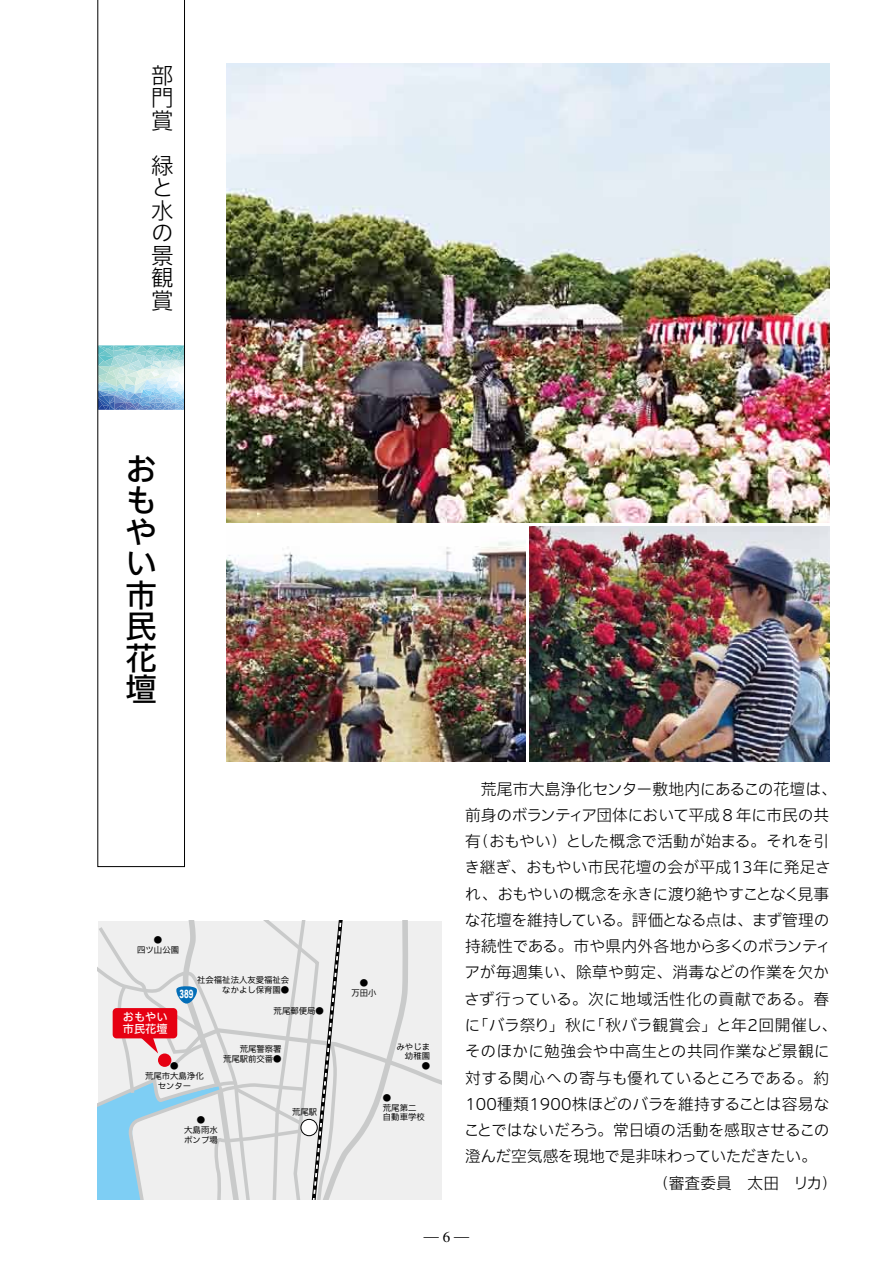
<style>
.page{position:relative;width:893px;height:1263px;background:#fff}
.page>*{position:absolute;margin:0;border:0;box-sizing:border-box;transform-origin:0 0}
.t1{font:500 31.5px/31.5px "Iwa UCDA Goth Std";color:#000;text-align:justify}
.t2{font:300 22.5px/22.5px "Iwa UCDA Goth Std";color:#000;text-align:justify}
.t3{font:300 15.75px "Iwa UCDA Goth Std";color:#000}
.t4{font:300 15.75px "Iwa UCDA Goth Std";letter-spacing:-.025em;color:#000}
.t5{font:300 15.75px "Iwa UCDA Goth Std";letter-spacing:.02em;color:#000}
.t6{font:300 15.75px "Iwa UCDA Goth Std";letter-spacing:.025em;color:#000}
.t7{font:300 15.75px "Iwa UCDA Goth Std";letter-spacing:-.03em;color:#000}
.t8{font:300 15px "Ryumin";color:#000}
.t9{font:500 11.1px/12.6px "Iwa UCDA Goth Std";color:#fff}
.t10{font:10.5px "Rodin Pro EB";color:#fff;scale:.65 1}
.t11{font:8.4px/9.8px "Iwa UCDA Goth Std R2";color:#000;text-align:center}
</style>
<div class="page">
<svg style="left:98px;top:0;width:87px;height:867px"></svg>
<img style="left:226px;top:64px;width:603px;height:458px">
<img style="left:226px;top:541px;width:300px;height:220px">
<img style="left:530px;top:526px;width:299px;height:235px">
<svg style="left:98px;top:921px;width:343px;height:278px"></svg>
<h2 class="t2" style="left:151px;top:62px;width:23px">部門賞</h2>
<h2 class="t2" style="left:151px;top:152px;width:23px;text-align:left">緑と水の景観賞</h2>
<h1 class="t1" style="left:125px;top:451px;width:32px">おもやい市民花壇</h1>
<p class="t11" style="left:137px;top:934px;width:43px">●<br>四ツ山公園</p>
<p class="t11" style="left:197px;top:975px;width:94px;text-align:right">社会福祉法人友愛福祉会なかよし保育園●</p>
<p class="t10" style="left:179px;top:987px;width:23px">389</p>
<p class="t11" style="left:274px;top:1005px;width:52px">荒尾郵便局●</p>
<p class="t9" style="left:123px;top:1009px;width:46px">おもやい市民花壇</p>
<p class="t11" style="left:145px;top:1061px;width:60px">●<br>荒尾市大島浄化センター</p>
<p class="t11" style="left:184px;top:1114px;width:35px">●<br>大島雨水ポンプ場</p>
<p class="t11" style="left:223px;top:1043px;width:60px;text-align:right">荒尾警察署<br>荒尾駅前交番●</p>
<p class="t11" style="left:292px;top:1106px;width:27px">荒尾駅</p>
<p class="t11" style="left:351px;top:978px;width:27px">●<br>万田小</p>
<p class="t11" style="left:397px;top:1041px;width:35px;text-align:right">みやじま幼稚園●</p>
<p class="t11" style="left:383px;top:1092px;width:43px;text-align:left">●<br>荒尾第二自動車学校</p>
<p class="t3" style="left:481px;top:778px;width:358px">荒尾市大島浄化センター敷地内にあるこの花壇は、</p>
<p class="t3" style="left:465px;top:804px;width:366px">前身のボランティア団体において平成８年に市民の共</p>
<p class="t3" style="left:465px;top:830px;width:366px">有（おもやい）とした概念で活動が始まる。それを引</p>
<p class="t3" style="left:464px;top:856px;width:368px">き継ぎ、おもやい市民花壇の会が平成13年に発足さ</p>
<p class="t4" style="left:465px;top:883px;width:366px">れ、おもやいの概念を永きに渡り絶やすことなく見事</p>
<p class="t4" style="left:465px;top:909px;width:366px">な花壇を維持している。評価となる点は、まず管理の</p>
<p class="t4" style="left:465px;top:935px;width:368px">持続性である。市や県内外各地から多くのボランティ</p>
<p class="t5" style="left:464px;top:961px;width:366px">アが毎週集い、除草や剪定、消毒などの作業を欠か</p>
<p class="t5" style="left:464px;top:988px;width:367px">さず行っている。次に地域活性化の貢献である。春</p>
<p class="t6" style="left:465px;top:1014px;width:374px">に「バラ祭り」秋に「秋バラ観賞会」と年2回開催し、</p>
<p class="t5" style="left:465px;top:1040px;width:367px">そのほかに勉強会や中高生との共同作業など景観に</p>
<p class="t3" style="left:465px;top:1066px;width:366px">対する関心への寄与も優れているところである。約</p>
<p class="t3" style="left:465px;top:1093px;width:366px">100種類1900株ほどのバラを維持することは容易な</p>
<p class="t3" style="left:464px;top:1119px;width:367px">ことではないだろう。常日頃の活動を感取させるこの</p>
<p class="t7" style="left:465px;top:1145px;width:353px">澄んだ空気感を現地で是非味わっていただきたい。</p>
<p class="t3" style="left:653px;top:1171px;width:185px">（審査委員　太田　リカ）</p>
<p class="t8" style="left:424px;top:1227px;width:46px">— 6 —</p>
</div>
